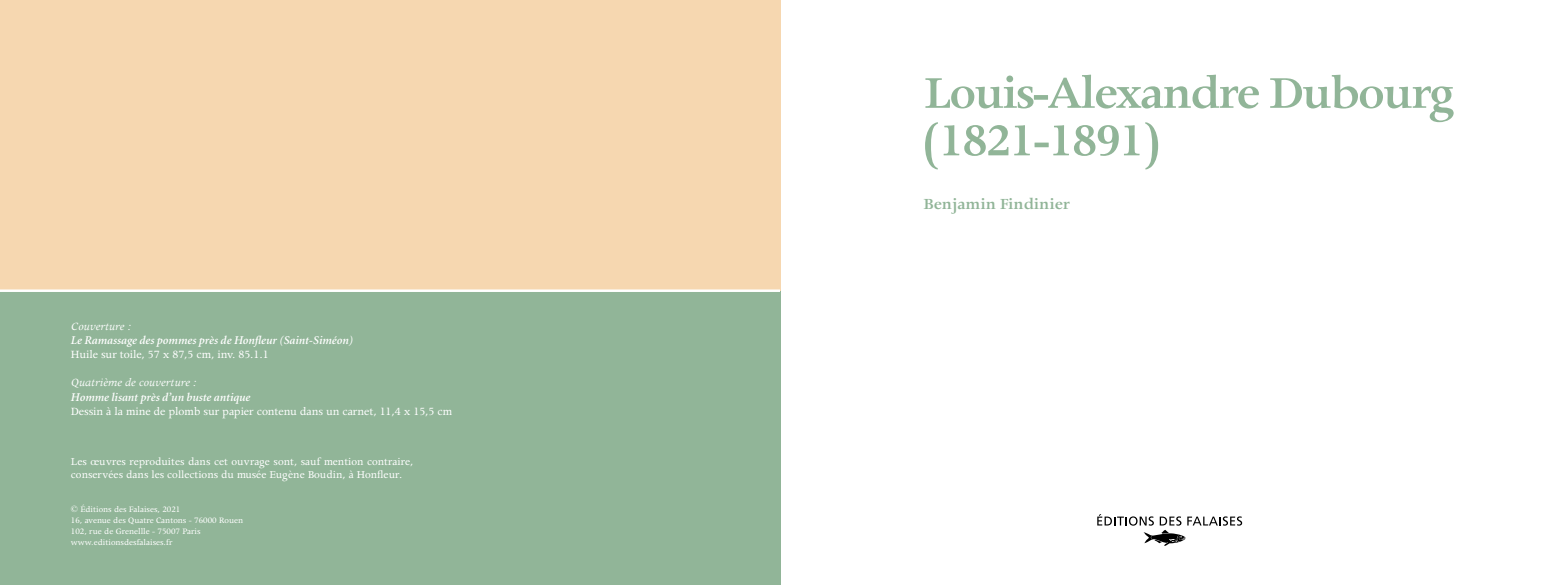
<style>
.page{position:relative;width:1560px;height:585px;background:#fff}
.page>*{position:absolute;margin:0;border:0;box-sizing:border-box;transform-origin:0 0}
.t1{font:600 51.25px/47.5px "Apollo";letter-spacing:-.05em;color:#91b598}
.t2{font:600 17.5px "Apollo";letter-spacing:-.015em;color:#91b598}
.t3{font:12.5px "Apollo";letter-spacing:-.01em;color:#fff}
.t4{font:italic 12.5px "Apollo";color:#fff}
.t5{font:11.88px/13.1px "Apollo";color:#fff}
.t6{font:italic 600 11.88px "Minion";color:#fff}
.t7{font:9.38px/11.2px "Apollo";color:#fff}
</style>
<div class="page">
<svg style="left:1097px;top:514px;width:144px;height:32px"></svg>
<div style="left:0;top:286px;width:780px;height:299px;background:#91b598"></div>
<div style="left:0;top:0;width:780px;height:291px;background:#f6d7b0"></div>
<hr style="left:0;top:289px;width:780px;height:3px;background:#fff">
<p class="t4" style="left:71px;top:319px;width:62px">Couverture :</p>
<p class="t6" style="left:71px;top:334px;width:284px">Le Ramassage des pommes près de Honfleur (Saint-Siméon)</p>
<p class="t3" style="left:71px;top:348px;width:199px">Huile sur toile, 57 x 87,5 cm, inv. 85.1.1</p>
<p class="t4" style="left:71px;top:376px;width:127px">Quatrième de couverture :</p>
<p class="t6" style="left:71px;top:391px;width:181px">Homme lisant près d’un buste antique</p>
<p class="t3" style="left:71px;top:404px;width:383px">Dessin à la mine de plomb sur papier contenu dans un carnet, 11,4 x 15,5 cm</p>
<p class="t5" style="left:71px;top:455px;width:344px">Les œuvres reproduites dans cet ouvrage sont, sauf mention contraire, conservées dans les collections du musée Eugène Boudin, à Honfleur.</p>
<p class="t7" style="left:71px;top:503px;width:174px">© Éditions des Falaises, 2021<br>16, avenue des Quatre Cantons - 76000 Rouen 102, rue de Grenellle - 75007 Paris www.editionsdesfalaises.fr</p>
<h1 class="t1" style="left:923px;top:70px;width:534px">Louis-Alexandre Dubourg (1821-1891)</h1>
<h2 class="t2" style="left:923px;top:194px;width:148px">Benjamin Findinier</h2>
</div>
